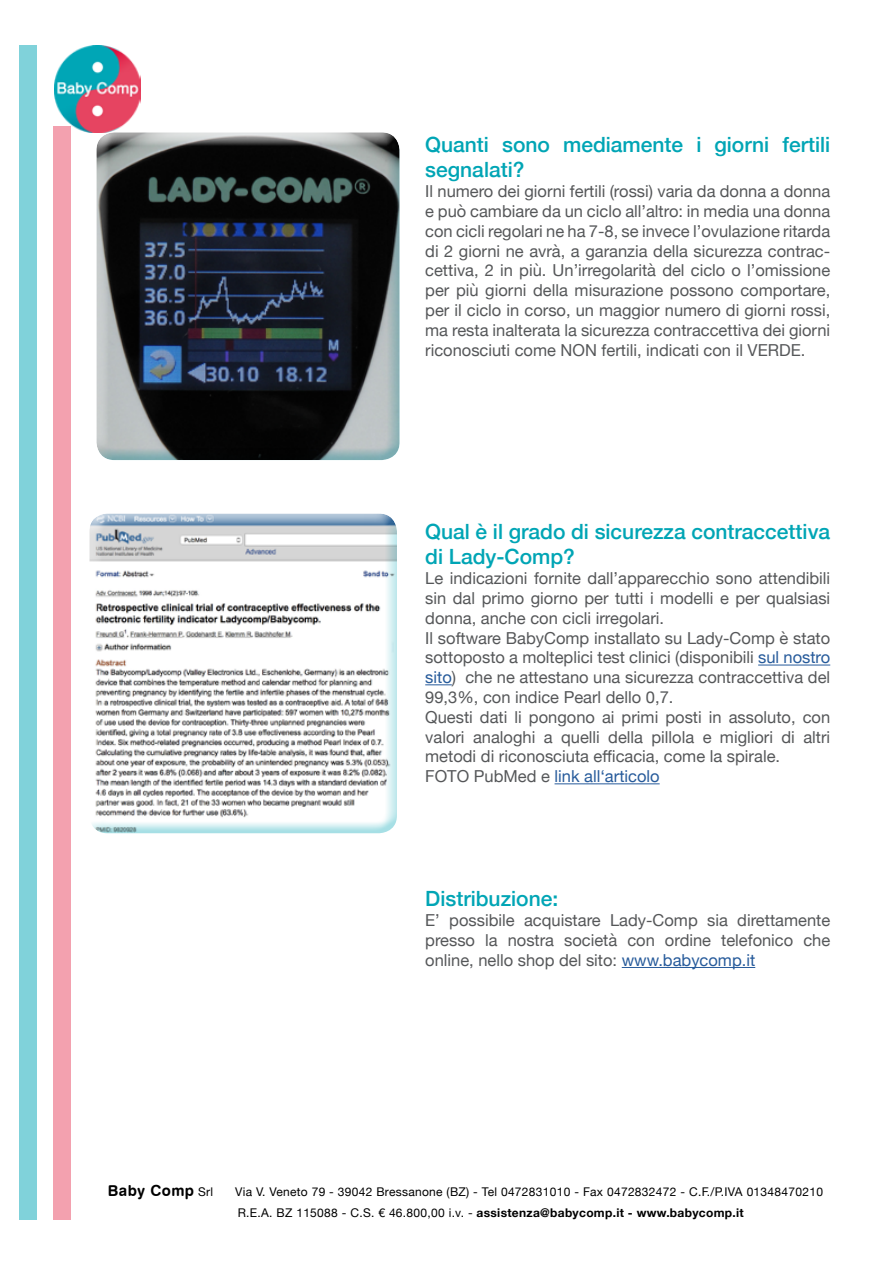
<style>
.page{position:relative;width:893px;height:1263px;background:#fff}
.page>*{position:absolute;margin:0;border:0;box-sizing:border-box;transform-origin:0 0}
.t1{font:500 21px/25.2px "Helvetica Neue";color:#00a5b5}
.t2{font:16.5px/19.8px "Helvetica Neue";color:#555759;text-align:justify}
.t3{font:15px "Swiss 721 BT Bold Rounded";letter-spacing:.025em;color:#000}
.t4{font:12px/21px "Helvetica Neue";letter-spacing:.025em;color:#000}
.s1{color:#275b9b}
.s2{font-family:"Helvetica Neue";font-size:12px}
.s3{font-weight:700}
</style>
<div class="page">
<img style="left:54px;top:46px;width:87px;height:86px">
<div style="left:19px;top:46px;width:17px;height:1174px;background:#80d2da"></div>
<div style="left:54px;top:127px;width:17px;height:1093px;background:#f3a1af"></div>
<hr style="left:758px;top:665px;width:72px;height:1px;background:#275b9b">
<svg style="left:425px;top:684px;width:27px;height:1px"></svg>
<hr style="left:555px;top:783px;width:105px;height:1px;background:#275b9b">
<hr style="left:622px;top:967px;width:133px;height:1px;background:#275b9b">
<div style="left:84px;top:122px;width:323px;height:338px;background:#fff"></div>
<div style="left:89px;top:132px;width:323px;height:329px;background:#00a5b5;opacity:.35"></div>
<div style="left:82px;top:514px;width:327px;height:327px;background:#00a5b5;opacity:.35"></div>
<p class="t1" style="left:425px;top:130px;width:407px">Quanti sono mediamente i giorni fertili segnalati?</p>
<p class="t2" style="left:425px;top:182px;width:407px">Il numero dei giorni fertili (rossi) varia da donna a donna e può cambiare da un ciclo all’altro: in media una donna con cicli regolari ne ha 7-8, se invece l’ovulazione ritarda di 2 giorni ne avrà, a garanzia della sicurezza contrac&shy;cettiva, 2 in più. Un’irregolarità del ciclo o l’omissione per più giorni della misurazione possono comportare, per il ciclo in corso, un maggior numero di giorni rossi, ma resta inalterata la sicurezza contraccettiva dei giorni riconosciuti come NON fertili, indicati con il VERDE.</p>
<p class="t1" style="left:425px;top:517px;width:407px">Qual è il grado di sicurezza contraccettiva di Lady-Comp?</p>
<p class="t2" style="left:425px;top:569px;width:407px;text-align:left">Le indicazioni fornite dall’apparecchio sono attendibili sin dal primo giorno per tutti i modelli e per qualsiasi donna, anche con cicli irregolari.<br>Il software BabyComp installato su Lady-Comp è stato sottoposto a molteplici test clinici (disponibili <span class="s1">sul nostro sito</span>) che ne attestano una sicurezza contraccettiva del 99,3%, con indice Pearl dello 0,7.<br>Questi dati li pongono ai primi posti in assoluto, con valori analoghi a quelli della pillola e migliori di altri metodi di riconosciuta efficacia, come la spirale.<br>FOTO PubMed e <span class="s1">link all‘articolo</span></p>
<p class="t1" style="left:425px;top:885px;width:135px">Distribuzione:</p>
<p class="t2" style="left:425px;top:911px;width:407px">E’ possibile acquistare Lady-Comp sia direttamente presso la nostra società con ordine telefonico che online, nello shop del sito: <span class="s1">www.babycomp.it</span></p>
<p class="t3" style="left:108px;top:1181px;width:107px">Baby Comp <span class="s2">Srl</span></p>
<p class="t4" style="left:235px;top:1181px;width:589px">Via V. Veneto 79 - 39042 Bressanone (BZ) - Tel 0472831010 - Fax 0472832472 - C.F./P.IVA 01348470210<br>R.E.A. BZ 115088 - C.S. € 46.800,00 i.v. - <span class="s3">assistenza@babycomp.it - www.babycomp.it</span></p>
</div>
